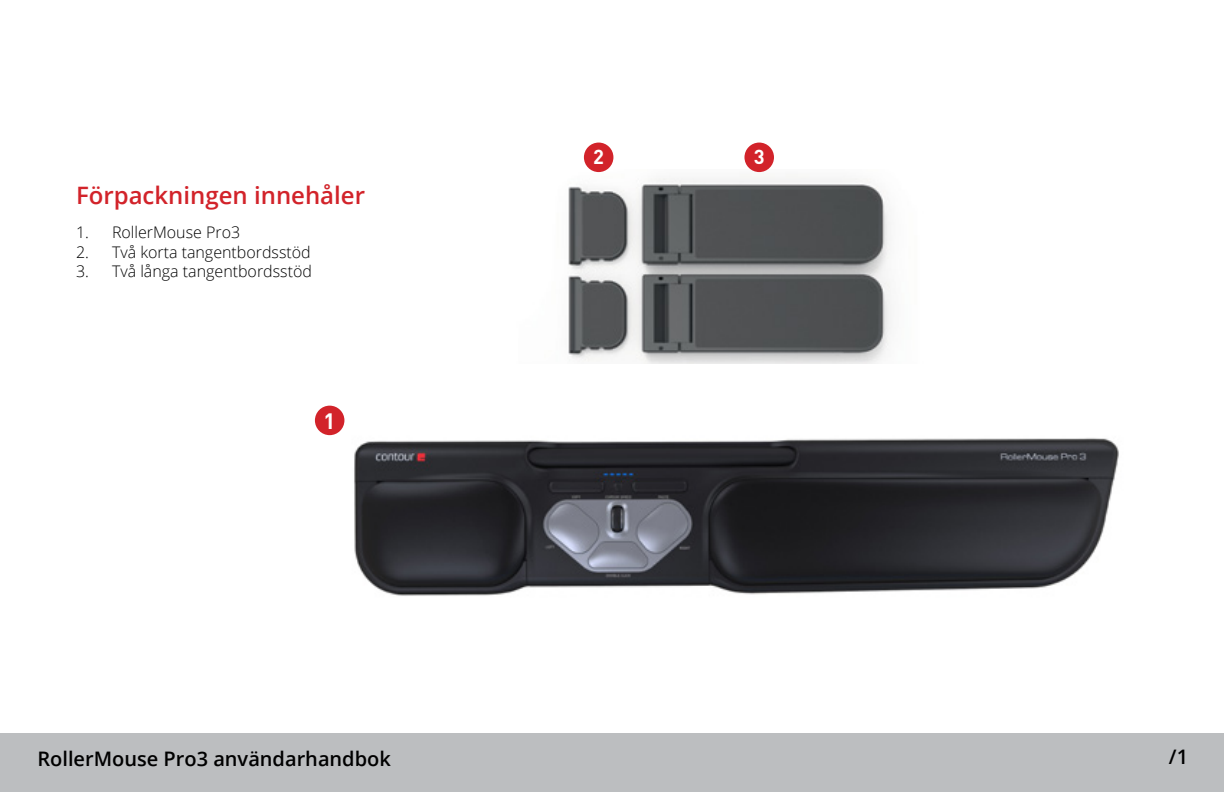
<style>
.page{position:relative;width:1224px;height:792px;background:#fff}
.page>*{position:absolute;margin:0;border:0;box-sizing:border-box;transform-origin:0 0}
.t1{font:600 24px "Open Sans";color:#d2232a}
.t2{font:700 22px "DINOT";color:#fff}
.t3{font:600 20px "Open Sans";color:#000}
.t4{font:700 20px "DINOT";color:#fff}
.t5{font:300 16px "Open Sans";color:#000}
</style>
<div class="page">
<div style="left:0;top:733px;width:1224px;height:59px;background:#bcbec0"></div>
<img style="left:340px;top:410px;width:779px;height:186px">
<img style="left:568px;top:169px;width:323px;height:195px">
<div style="left:315px;top:406px;width:29px;height:29px;background:#d2232a;border-radius:50%"></div>
<div style="left:584px;top:143px;width:29px;height:29px;background:#d2232a;border-radius:50%"></div>
<div style="left:744px;top:143px;width:30px;height:29px;background:#d2232a;border-radius:50%"></div>
<h1 class="t1" style="left:76px;top:179px;width:291px">Förpackningen innehåler</h1>
<p class="t5" style="left:76px;top:222px;width:166px">1. RollerMouse Pro3</p>
<p class="t5" style="left:76px;top:241px;width:236px">2. Två korta tangentbordsstöd</p>
<p class="t5" style="left:76px;top:260px;width:237px">3. Två långa tangentbordsstöd</p>
<h2 class="t2" style="left:324px;top:406px;width:13px">1</h2>
<p class="t3" style="left:37px;top:745px;width:355px">RollerMouse Pro3 användarhandbok</p>
<p class="t4" style="left:593px;top:144px;width:12px">2</p>
<p class="t4" style="left:754px;top:144px;width:12px">3</p>
<p class="t3" style="left:1169px;top:743px;width:21px">/1</p>
</div>
